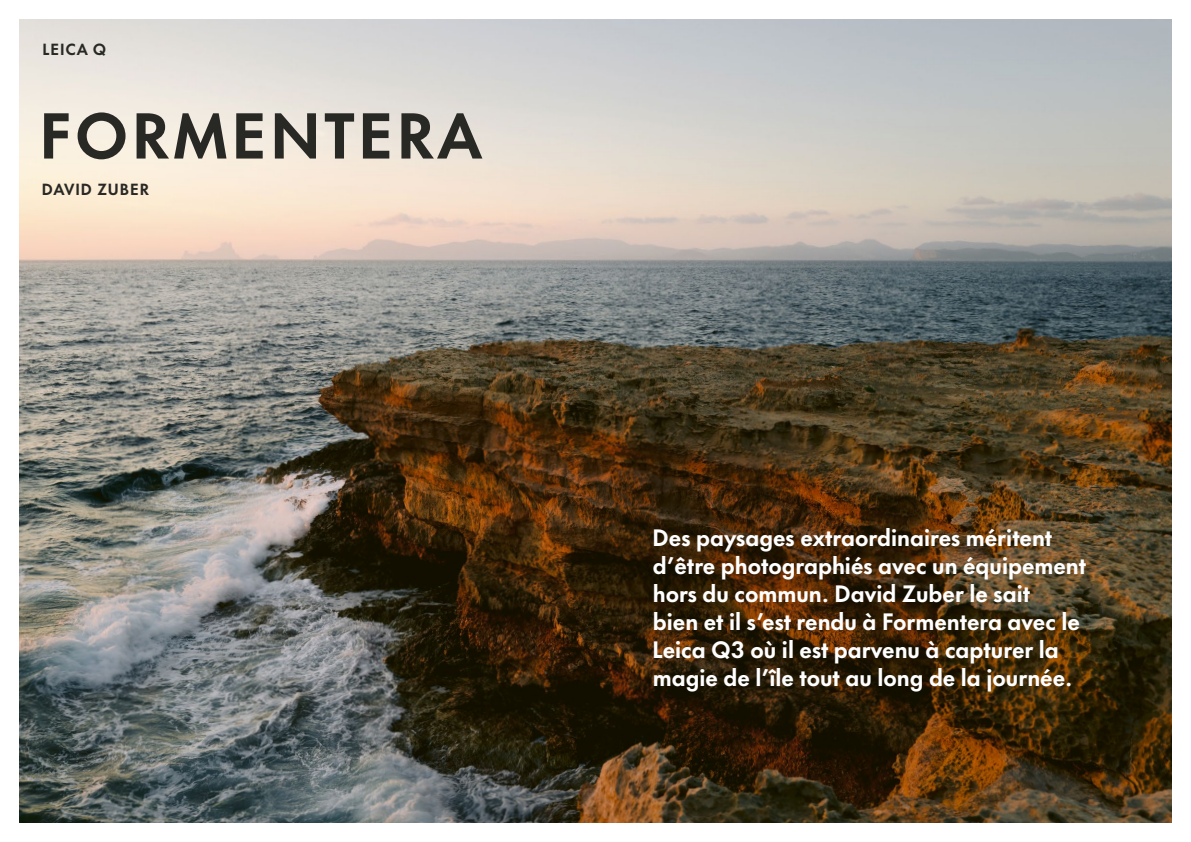
<style>
.page{position:relative;width:1191px;height:842px;background:#fff}
.page>*{position:absolute;margin:0;border:0;box-sizing:border-box;transform-origin:0 0}
.t1{font:700 60px "Futura Now Headline";letter-spacing:.06em;color:#282825}
.t2{font:700 22px/28px "Futura Now Headline";color:#fff}
.t3{font:700 15px "Futura Now Headline";letter-spacing:.06em;color:#282825}
</style>
<div class="page">
<img style="left:20px;top:20px;width:1151px;height:802px">
<p class="t3" style="left:43px;top:36px;width:65px">LEICA Q</p>
<h1 class="t1" style="left:40px;top:85px;width:444px">FORMENTERA</h1>
<p class="t3" style="left:42px;top:176px;width:108px">DAVID ZUBER</p>
<p class="t2" style="left:652px;top:522px;width:435px">Des paysages extraordinaires méritent d’être photographiés avec un équipement hors du commun. David Zuber le sait<br>bien et il s’est rendu à Formentera avec le Leica Q3 où il est parvenu à capturer la magie de l’île tout au long de la journée.</p>
</div>
